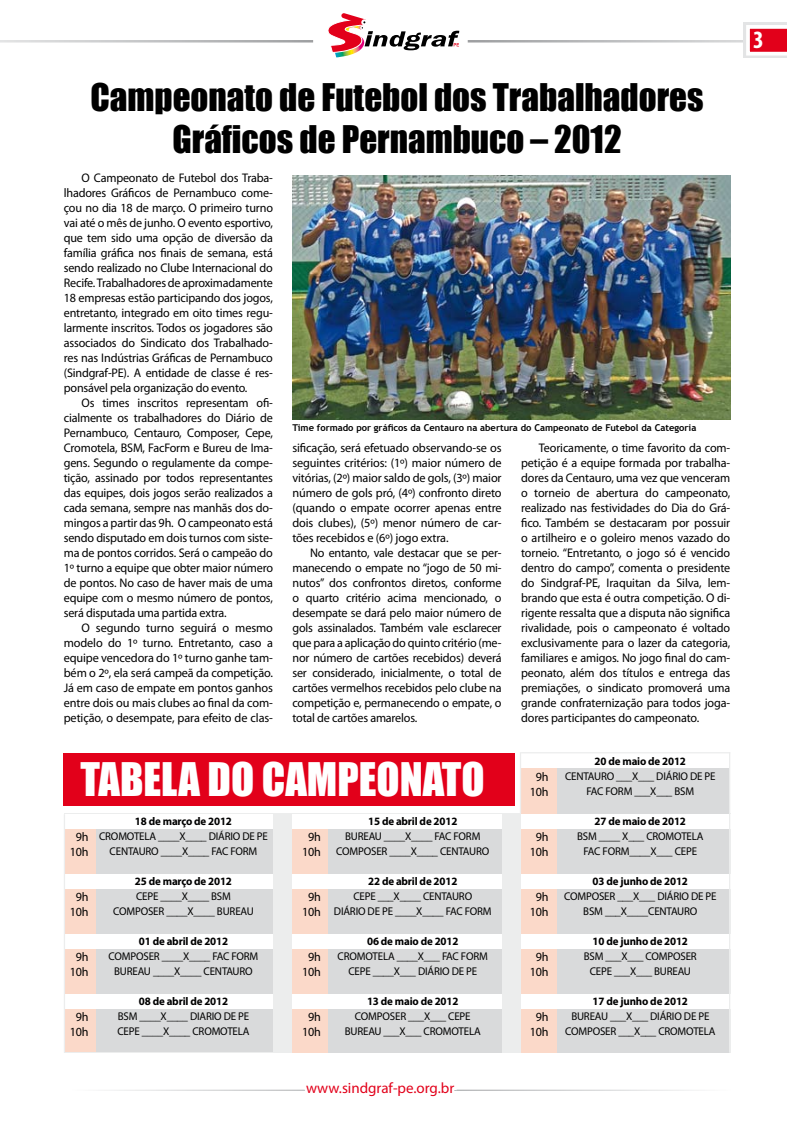
<style>
.page{position:relative;width:787px;height:1134px;background:#fff}
.page>*{position:absolute;margin:0;border:0;box-sizing:border-box;transform-origin:0 0}
.t1{font:42.5px "Impact";color:#fff}
.t2{font:35px/42px "Impact";color:#000;text-align:center}
.t3{font:700 condensed 25px "Myriad Pro";color:#fff}
.t4{font:15px "Myriad Pro";color:#e2001a}
.t5{font:12.5px/15px "Myriad Pro";letter-spacing:-.015em;color:#000;text-align:center}
.t6{font:11.25px/15px "Myriad Pro";letter-spacing:-.015em;color:#000;text-align:center}
.t7{font:700 11.25px "Myriad Pro";letter-spacing:-.015em;color:#000}
.t8{font:700 9.38px "Trebuchet MS";color:#000}
</style>
<div class="page">
<div style="left:64px;top:813px;width:666px;height:240px;background:#eceded"></div>
<div style="left:64px;top:826px;width:32px;height:225px;background:#fbd9c9"></div>
<div style="left:97px;top:826px;width:176px;height:225px;background:#d9dadb"></div>
<div style="left:325px;top:826px;width:176px;height:227px;background:#d9dadb"></div>
<div style="left:556px;top:766px;width:174px;height:287px;background:#d9dadb"></div>
<div style="left:292px;top:826px;width:36px;height:226px;background:#fbd9c9"></div>
<div style="left:521px;top:766px;width:35px;height:286px;background:#fbd9c9"></div>
<div style="left:64px;top:814px;width:209px;height:15px;background:#fff"></div>
<div style="left:292px;top:814px;width:209px;height:15px;background:#fff"></div>
<div style="left:521px;top:754px;width:209px;height:14px;background:#fff"></div>
<div style="left:64px;top:875px;width:209px;height:14px;background:#fff"></div>
<div style="left:292px;top:875px;width:209px;height:14px;background:#fff"></div>
<div style="left:521px;top:815px;width:209px;height:14px;background:#fff"></div>
<div style="left:64px;top:934px;width:209px;height:14px;background:#fff"></div>
<div style="left:292px;top:934px;width:209px;height:14px;background:#fff"></div>
<div style="left:521px;top:874px;width:209px;height:14px;background:#fff"></div>
<div style="left:64px;top:994px;width:209px;height:14px;background:#fff"></div>
<div style="left:292px;top:994px;width:209px;height:14px;background:#fff"></div>
<div style="left:521px;top:994px;width:209px;height:14px;background:#fff"></div>
<div style="left:521px;top:934px;width:209px;height:14px;background:#fff"></div>
<div style="left:743px;top:23px;width:44px;height:35px;background:#e3e4e5"></div>
<svg style="left:746px;top:25px;width:41px;height:31px"></svg>
<div style="left:64px;top:753px;width:451px;height:53px;background:#e2001a"></div>
<svg style="left:328px;top:13px;width:131px;height:44px"></svg>
<svg style="left:300px;top:1008px;width:159px;height:83px"></svg>
<img style="left:292px;top:175px;width:438px;height:244px">
<hr style="left:521px;top:752px;width:209px;height:1px;background:#eceded">
<hr style="left:520px;top:752px;width:1px;height:61px;background:#eceded">
<hr style="left:729px;top:752px;width:1px;height:301px;background:#eceded">
<hr style="left:64px;top:814px;width:1px;height:239px;background:#eceded">
<h2 class="t2" style="left:90px;top:75px;width:614px">Campeonato de Futebol dos Trabalhadores<br>Gráficos de Pernambuco – 2012</h2>
<p class="t5" style="left:64px;top:170px;width:211px;text-align:justify;text-indent:18px">O Campeonato de Futebol dos Traba&shy;lhadores Gráficos de Pernambuco come&shy;çou no dia 18 de março. O primeiro turno vai até o mês de junho. O evento esportivo, que tem sido uma opção de diversão da família gráfica nos finais de semana, está sendo realizado no Clube Internacional do Recife. Trabalhadores de aproximadamente 18 empresas estão participando dos jogos, entretanto, integrado em oito times regu&shy;larmente inscritos. Todos os jogadores são associados do Sindicato dos Trabalhado&shy;res nas Indústrias Gráficas de Pernambuco (Sindgraf-PE). A entidade de classe é res&shy;ponsável pela organização do evento.</p>
<p class="t5" style="left:64px;top:395px;width:211px;text-align:justify;text-indent:18px">Os times inscritos representam ofi&shy;cialmente os trabalhadores do Diário de Pernambuco, Centauro, Composer, Cepe, Cromotela, BSM, FacForm e Bureu de Ima&shy;gens. Segundo o regulamente da compe&shy;tição, assinado por todos representantes das equipes, dois jogos serão realizados a cada semana, sempre nas manhãs dos do&shy;mingos a partir das 9h. O campeonato está sendo disputado em dois turnos com siste&shy;ma de pontos corridos. Será o campeão do 1º turno a equipe que obter maior número de pontos. No caso de haver mais de uma equipe com o mesmo número de pontos, será disputada uma partida extra.</p>
<p class="t5" style="left:64px;top:620px;width:211px;text-align:justify;text-indent:18px">O segundo turno seguirá o mesmo modelo do 1º turno. Entretanto, caso a equipe vencedora do 1º turno ganhe tam&shy;bém o 2º, ela será campeã da competição.<br>Já em caso de empate em pontos ganhos entre dois ou mais clubes ao final da com&shy;petição, o desempate, para efeito de clas-</p>
<p class="t8" style="left:292px;top:422px;width:405px">Time formado por gráficos da Centauro na abertura do Campeonato de Futebol da Categoria</p>
<p class="t5" style="left:292px;top:440px;width:211px;text-align:justify">sificação, será efetuado observando-se os seguintes critérios: (1º) maior número de vitórias, (2º) maior saldo de gols, (3º) maior número de gols pró, (4º) confronto direto (quando o empate ocorrer apenas entre dois clubes), (5º) menor número de car&shy;tões recebidos e (6º) jogo extra.</p>
<p class="t5" style="left:292px;top:545px;width:211px;text-align:justify;text-indent:18px">No entanto, vale destacar que se per&shy;manecendo o empate no “jogo de 50 mi&shy;nutos” dos confrontos diretos, conforme o quarto critério acima mencionado, o desempate se dará pelo maior número de gols assinalados. Também vale esclarecer que para a aplicação do quinto critério (me&shy;nor número de cartões recebidos) deverá ser considerado, inicialmente, o total de cartões vermelhos recebidos pelo clube na competição e, permanecendo o empate, o total de cartões amarelos.</p>
<p class="t5" style="left:521px;top:440px;width:211px;text-align:justify;text-indent:18px">Teoricamente, o time favorito da com&shy;petição é a equipe formada por trabalha&shy;dores da Centauro, uma vez que venceram o torneio de abertura do campeonato, realizado nas festividades do Dia do Grá&shy;fico. Também se destacaram por possuir o artilheiro e o goleiro menos vazado do torneio. “Entretanto, o jogo só é vencido dentro do campo”, comenta o presidente do Sindgraf-PE, Iraquitan da Silva, lem&shy;brando que esta é outra competição. O di&shy;rigente ressalta que a disputa não significa rivalidade, pois o campeonato é voltado exclusivamente para o lazer da categoria, familiares e amigos. No jogo final do cam&shy;peonato, além dos títulos e entrega das premiações, o sindicato promoverá uma grande confraternização para todos joga&shy;dores participantes do campeonato.</p>
<h1 class="t1" style="left:81px;top:747px;width:405px">TABELA DO CAMPEONATO</h1>
<p class="t7" style="left:368px;top:814px;width:91px">15 de abril de 2012</p>
<p class="t6" style="left:336px;top:829px;width:154px">BUREAU ____X____ FAC FORM<br>COMPOSER ____X____ CENTAURO</p>
<p class="t7" style="left:368px;top:874px;width:91px">22 de abril de 2012</p>
<p class="t6" style="left:334px;top:889px;width:159px">CEPE ___X____ CENTAURO<br>DIÁRIO DE PE ____X____ FAC FORM</p>
<p class="t7" style="left:367px;top:934px;width:93px">06 de maio de 2012</p>
<p class="t6" style="left:337px;top:949px;width:152px">CROMOTELA ____X___ FAC FORM<br>CEPE ____X___ DIÁRIO DE PE</p>
<p class="t7" style="left:367px;top:994px;width:93px">13 de maio de 2012</p>
<p class="t6" style="left:345px;top:1009px;width:137px">COMPOSER ___X___ CEPE<br>BUREAU ___X___ CROMOTELA</p>
<p class="t7" style="left:135px;top:814px;width:99px">18 de março de 2012</p>
<p class="t6" style="left:99px;top:829px;width:170px">CROMOTELA ____X____ DIÁRIO DE PE<br>CENTAURO ____X____ FAC FORM</p>
<p class="t7" style="left:135px;top:874px;width:99px">25 de março de 2012</p>
<p class="t6" style="left:113px;top:889px;width:142px">CEPE ____X____ BSM<br>COMPOSER ____X____ BUREAU</p>
<p class="t7" style="left:139px;top:934px;width:91px">01 de abril de 2012</p>
<p class="t6" style="left:109px;top:949px;width:151px">COMPOSER ____X____ FAC FORM<br>BUREAU ____X____ CENTAURO</p>
<p class="t7" style="left:139px;top:994px;width:91px">08 de abril de 2012</p>
<p class="t6" style="left:117px;top:1009px;width:134px;text-align:left">BSM ____X____ DIARIO DE PE<br>CEPE ____X____ CROMOTELA</p>
<p class="t5" style="left:70px;top:829px;width:20px">9h<br>10h</p>
<p class="t5" style="left:70px;top:889px;width:20px">9h<br>10h</p>
<p class="t5" style="left:70px;top:949px;width:20px">9h<br>10h</p>
<p class="t5" style="left:70px;top:1009px;width:20px">9h<br>10h</p>
<p class="t5" style="left:302px;top:829px;width:20px">9h<br>10h</p>
<p class="t5" style="left:302px;top:889px;width:20px">9h<br>10h</p>
<p class="t5" style="left:302px;top:949px;width:20px">9h<br>10h</p>
<p class="t5" style="left:302px;top:1009px;width:20px">9h<br>10h</p>
<p class="t4" style="left:306px;top:1079px;width:150px">www.sindgraf-pe.org.br</p>
<p class="t5" style="left:530px;top:769px;width:20px">9h<br>10h</p>
<p class="t5" style="left:530px;top:829px;width:20px">9h<br>10h</p>
<p class="t5" style="left:530px;top:889px;width:20px">9h<br>10h</p>
<p class="t5" style="left:530px;top:949px;width:20px">9h<br>10h</p>
<p class="t5" style="left:530px;top:1009px;width:20px">9h<br>10h</p>
<p class="t7" style="left:594px;top:754px;width:93px">20 de maio de 2012</p>
<p class="t6" style="left:565px;top:769px;width:152px">CENTAURO ___X___ DIÁRIO DE PE<br>FAC FORM ___X___ BSM</p>
<p class="t7" style="left:594px;top:814px;width:93px">27 de maio de 2012</p>
<p class="t6" style="left:577px;top:829px;width:128px">BSM ____ X___ CROMOTELA<br>FAC FORM____X___ CEPE</p>
<p class="t7" style="left:592px;top:874px;width:97px">03 de junho de 2012</p>
<p class="t6" style="left:564px;top:889px;width:154px">COMPOSER ___X___ DIÁRIO DE PE<br>BSM ___X____CENTAURO</p>
<p class="t7" style="left:592px;top:934px;width:97px">10 de junho de 2012</p>
<p class="t6" style="left:584px;top:949px;width:114px">BSM ___X___ COMPOSER<br>CEPE ___X___ BUREAU</p>
<p class="t7" style="left:592px;top:994px;width:97px">17 de junho de 2012</p>
<p class="t6" style="left:565px;top:1009px;width:152px">BUREAU ___X___ DIÁRIO DE PE<br>COMPOSER ___X___ CROMOTELA</p>
<h3 class="t3" style="left:753px;top:24px;width:12px">3</h3>
</div>
